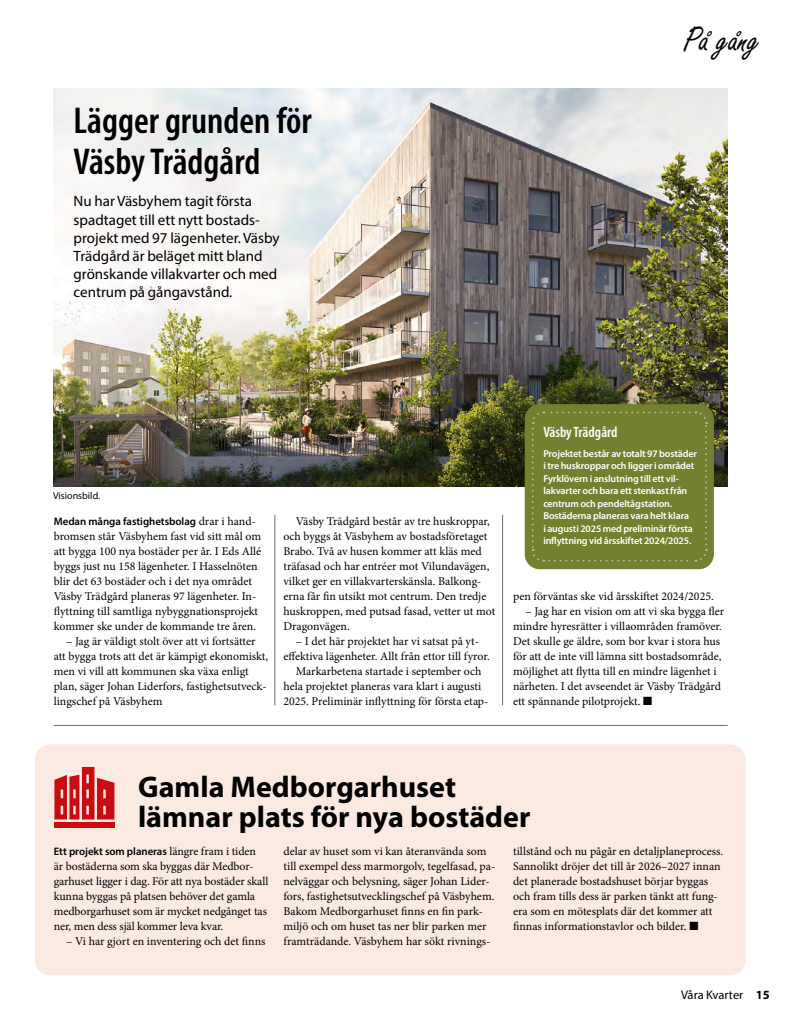
<style>
.page{position:relative;width:798px;height:1028px;background:#fff}
.page>*{position:absolute;margin:0;border:0;box-sizing:border-box;transform-origin:0 0}
.t1{font:600 condensed 37.5px/41.2px "Myriad Pro";color:#000}
.t2{font:37.5px "Freestyle Script";color:#000}
.t3{font:700 30px/30px "Myriad Pro";color:#000}
.t4{font:15px/18px "Myriad Pro";color:#000}
.t5{font:600 condensed 15px "Myriad Pro";color:#fff}
.t6{font:12.5px "Myriad Pro";letter-spacing:-.005em;color:#000}
.t7{font:11.88px/15px "Minion Pro";letter-spacing:-.005em;color:#000}
.t8{font:600 10.88px "Myriad Pro";letter-spacing:-.005em;color:#000}
.t9{font:600 10px/12.5px "Myriad Pro";letter-spacing:-.015em;color:#fff}
.t10{font:10px "Myriad Pro";color:#000}
.s1{font-family:"Minion Pro";font-weight:400;font-size:11.88px}
.s2{font-weight:700}
</style>
<div class="page">
<img style="left:54px;top:89px;width:673px;height:397px">
<div style="left:35px;top:744px;width:710px;height:231px;background:#fbeae2;border-radius:15px"></div>
<hr style="left:502px;top:515px;width:1px;height:190px;background:#706f6f">
<hr style="left:54px;top:725px;width:673px;height:1px;background:#706f6f">
<hr style="left:274px;top:515px;width:1px;height:190px;background:#706f6f">
<div style="left:54px;top:822px;width:60px;height:5px;background:#c90c0f"></div>
<svg style="left:54px;top:767px;width:60px;height:52px"></svg>
<div style="left:524px;top:404px;width:189px;height:165px;background:#738030;border-radius:15px"></div>
<svg style="left:531px;top:411px;width:176px;height:151px"></svg>
<h1 class="t1" style="left:74px;top:99px;width:239px">Lägger grunden för<br>Väsby Trädgård</h1>
<p class="t4" style="left:74px;top:192px;width:207px">Nu har Väsbyhem tagit första spadtaget till ett nytt bostads&shy;projekt med 97 lägenheter. Väsby<br>Trädgård är beläget mitt bland grönskande villakvarter och med centrum på gångavstånd.</p>
<h1 class="t2" style="left:683px;top:19px;width:78px">På gång</h1>
<p class="t10" style="left:53px;top:489px;width:49px">Visionsbild.</p>
<p class="t8" style="left:54px;top:514px;width:203px">Medan många fastighetsbolag <span class="s1">drar i hand-</span></p>
<p class="t7" style="left:54px;top:529px;width:209px">bromsen står Väsbyhem fast vid sitt mål om att bygga 100 nya bostäder per år. I Eds Allé byggs just nu 158 lägenheter. I Hasselnöten blir det 63 bostäder och i det nya området Väsby Trädgård planeras 97 lägenheter. In&shy;flyttning till samtliga nybyggnationsprojekt kommer ske under de kommande tre åren.</p>
<p class="t7" style="left:54px;top:634px;width:216px;text-indent:12px">– Jag är väldigt stolt över att vi fortsätter att bygga trots att det är kämpigt ekonomiskt, men vi vill att kommunen ska växa enligt plan, säger Johan Liderfors, fastighetsutveck&shy;lingschef på Väsbyhem</p>
<p class="t7" style="left:283px;top:514px;width:213px;text-indent:12px">Väsby Trädgård består av tre huskroppar, och byggs åt Väsbyhem av bostadsföretaget Brabo. Två av husen kommer att kläs med träfasad och har entréer mot Vilundavägen, vilket ger en villakvarterskänsla. Balkong&shy;erna får fin utsikt mot centrum. Den tredje huskroppen, med putsad fasad, vetter ut mot Dragonvägen.</p>
<p class="t7" style="left:296px;top:634px;width:184px">– I det här projektet har vi satsat på yt-</p>
<p class="t7" style="left:283px;top:649px;width:208px">effektiva lägenheter. Allt från ettor till fyror.</p>
<p class="t7" style="left:296px;top:664px;width:187px">Markarbetena startade i september och</p>
<p class="t7" style="left:283px;top:679px;width:199px">hela projektet planeras vara klart i augusti</p>
<p class="t7" style="left:283px;top:694px;width:206px">2025. Preliminär inflyttning för första etap-</p>
<p class="t5" style="left:543px;top:423px;width:76px">Väsby Trädgård</p>
<p class="t9" style="left:543px;top:447px;width:155px">Projektet består av totalt 97 bostäder i tre huskroppar och ligger i området Fyrklövern i anslutning till ett vil&shy;lakvarter och bara ett stenkast från centrum och pendeltågstation.<br>Bostäderna planeras vara helt klara<br>i augusti 2025 med preliminär första inflyttning vid årsskiftet 2024/2025.</p>
<p class="t7" style="left:513px;top:589px;width:202px">pen förväntas ske vid årsskiftet 2024/2025.</p>
<p class="t7" style="left:513px;top:604px;width:213px;text-indent:12px">– Jag har en vision om att vi ska bygga fler mindre hyresrätter i villaområden framöver.<br>Det skulle ge äldre, som bor kvar i stora hus för att de inte vill lämna sitt bostadsområde, möjlighet att flytta till en mindre lägenhet i närheten. I det avseendet är Väsby Trädgård ett spännande pilotprojekt. ■</p>
<h2 class="t3" style="left:138px;top:770px;width:394px">Gamla Medborgarhuset lämnar plats för nya bostäder</h2>
<p class="t8" style="left:54px;top:844px;width:203px">Ett projekt som planeras <span class="s1">längre fram i tiden</span></p>
<p class="t7" style="left:54px;top:859px;width:216px">är bostäderna som ska byggas där Medbor&shy;garhuset ligger i dag. För att nya bostäder skall kunna byggas på platsen behöver det gamla medborgarhuset som är mycket nedgånget tas ner, men dess själ kommer leva kvar.</p>
<p class="t7" style="left:66px;top:934px;width:201px">– Vi har gjort en inventering och det finns</p>
<p class="t7" style="left:283px;top:844px;width:213px">delar av huset som vi kan återanvända som till exempel dess marmorgolv, tegelfasad, pa&shy;nelväggar och belysning, säger Johan Lider&shy;fors, fastighetsutvecklingschef på Väsbyhem.<br>Bakom Medborgarhuset finns en fin park&shy;miljö och om huset tas ner blir parken mer framträdande. Väsbyhem har sökt rivnings-</p>
<p class="t7" style="left:513px;top:844px;width:212px">tillstånd och nu pågår en detaljplaneprocess.<br>Sannolikt dröjer det till år 2026–2027 innan det planerade bostadshuset börjar byggas och fram tills dess är parken tänkt att fung&shy;era som en mötesplats där det kommer att finnas informationstavlor och bilder. ■</p>
<p class="t6" style="left:680px;top:987px;width:90px">Våra Kvarter <span class="s2">15</span></p>
</div>
